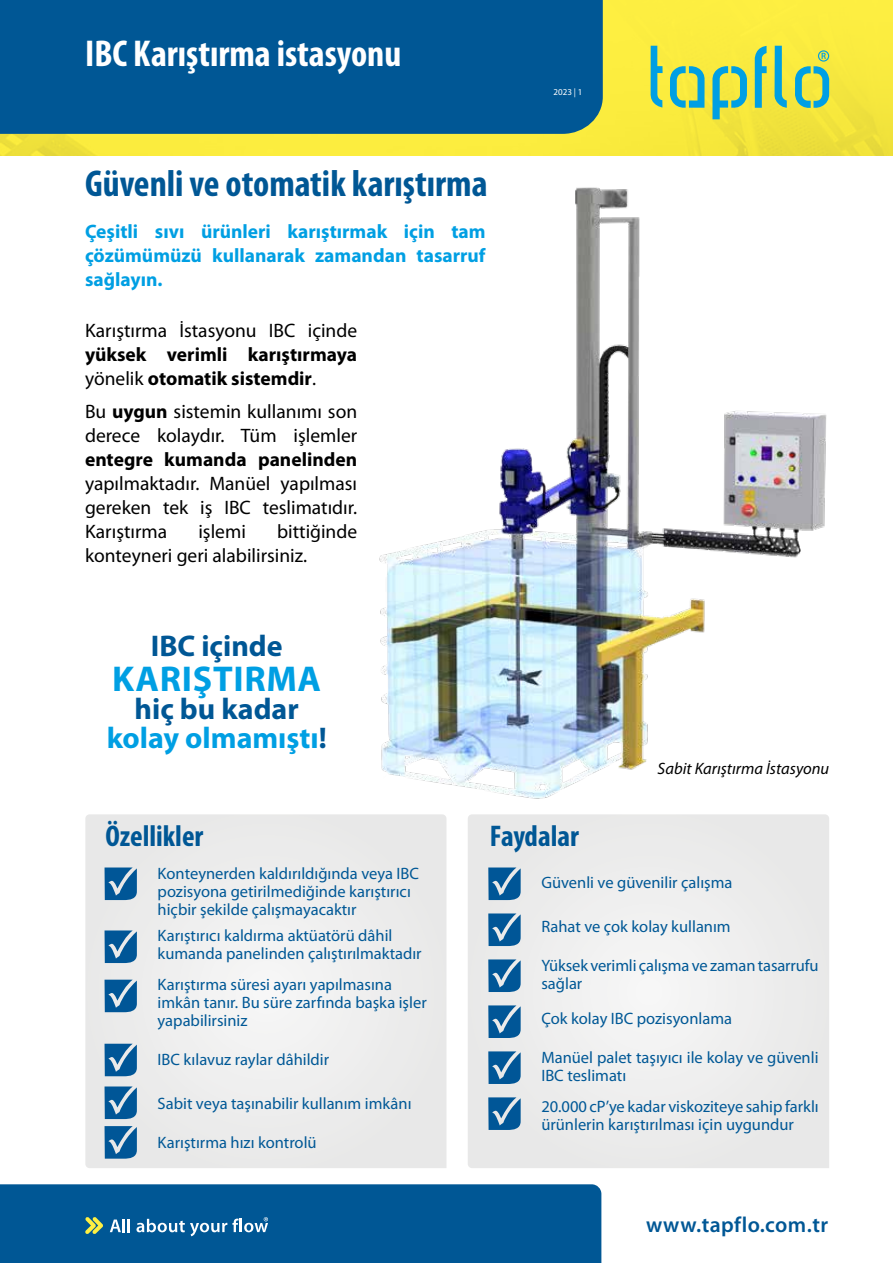
<style>
.page{position:relative;width:893px;height:1263px;background:#fff}
.page>*{position:absolute;margin:0;border:0;box-sizing:border-box;transform-origin:0 0}
.t1{font:700 condensed 37.5px "Myriad Pro";color:#005795}
.t2{font:700 condensed 37.5px "Myriad Pro";color:#fff}
.t3{font:700 36px "Myriad Pro";letter-spacing:.02em;color:#009fe3}
.t4{font:700 30px/28.5px "Myriad Pro";color:#009fe3;text-align:center}
.t5{font:700 condensed 30px "Myriad Pro";color:#005795}
.t6{font:700 30px "Myriad Pro";color:#005795}
.t7{font:600 21.75px "Myriad Pro";letter-spacing:.02em;color:#005795}
.t8{font:19.5px/24px "Myriad Pro";color:#000}
.t9{font:700 19.5px/24px "Myriad Pro";color:#009fe3;text-align:justify}
.t10{font:700 19.5px/24px "Myriad Pro";color:#000}
.t11{font:16.5px/18px "Myriad Pro";color:#005896}
.t12{font:italic 16.5px "Myriad Pro";color:#000}
.t13{font:9px "Myriad Pro";color:#fff}
.s1{font-weight:400}
.s2{font-weight:700}
.s3{color:#005795}
</style>
<div class="page">
<div style="left:0;top:1184px;width:601px;height:79px;background:#005795"></div>
<svg style="left:110px;top:1219px;width:20px;height:13px"></svg>
<svg style="left:85px;top:1217px;width:18px;height:17px"></svg>
<svg style="left:136px;top:1217px;width:132px;height:19px"></svg>
<img style="left:379px;top:187px;width:448px;height:671px">
<div style="left:0;top:0;width:893px;height:155px;background:#fff042"></div>
<svg style="left:0;top:0;width:603px;height:155px;background:#226b88"></svg>
<svg style="left:650px;top:46px;width:179px;height:73px"></svg>
<div style="left:468px;top:814px;width:361px;height:354px;background:#ebebeb"></div>
<div style="left:85px;top:814px;width:361px;height:354px;background:#ebebeb"></div>
<svg style="left:105px;top:867px;width:32px;height:33px"></svg>
<svg style="left:105px;top:930px;width:32px;height:33px"></svg>
<svg style="left:105px;top:980px;width:32px;height:32px"></svg>
<svg style="left:105px;top:1044px;width:32px;height:32px"></svg>
<svg style="left:105px;top:1086px;width:32px;height:33px"></svg>
<svg style="left:105px;top:1126px;width:32px;height:33px"></svg>
<svg style="left:488px;top:867px;width:33px;height:33px"></svg>
<svg style="left:488px;top:913px;width:33px;height:33px"></svg>
<svg style="left:488px;top:959px;width:33px;height:33px"></svg>
<svg style="left:488px;top:1005px;width:33px;height:33px"></svg>
<svg style="left:488px;top:1051px;width:33px;height:33px"></svg>
<svg style="left:488px;top:1097px;width:33px;height:33px"></svg>
<h1 class="t2" style="left:85px;top:30px;width:318px">IBC Karıştırma istasyonu</h1>
<h1 class="t1" style="left:85px;top:160px;width:404px">Güvenli ve otomatik karıştırma</h1>
<p class="t9" style="left:85px;top:219px;width:402px">Çeşitli sıvı ürünleri karıştırmak için tam çözümümüzü kullanarak zamandan tasarruf sağlayın.</p>
<p class="t8" style="left:85px;top:318px;width:274px">Karıştırma İstasyonu IBC içinde</p>
<p class="t10" style="left:85px;top:342px;width:274px">yüksek verimli karıştırmaya <span class="s1">yönelik</span> otomatik sistemdir<span class="s1">.</span></p>
<p class="t8" style="left:85px;top:399px;width:274px">Bu <span class="s2">uygun</span> sistemin kullanımı son derece kolaydır. Tüm işlemler</p>
<p class="t10" style="left:85px;top:446px;width:274px">entegre kumanda panelinden</p>
<p class="t8" style="left:85px;top:471px;width:274px;text-align:justify">yapılmaktadır. Manüel yapılması gereken tek iş IBC teslimatıdır.<br>Karıştırma</p>
<p class="t8" style="left:85px;top:519px;width:274px;text-indent:192px">bittiğinde konteyneri geri alabilirsiniz.</p>
<p class="t8" style="left:198px;top:519px;width:49px">işlemi</p>
<h3 class="t6" style="left:151px;top:627px;width:133px">IBC içinde</h3>
<h2 class="t3" style="left:112px;top:655px;width:211px">KARIŞTIRMA</h2>
<h3 class="t4" style="left:107px;top:694px;width:222px"><span class="s3">hiç bu kadar </span>kolay olmamıştı<span class="s3">!</span></h3>
<p class="t13" style="left:553px;top:86px;width:31px">2023 | 1</p>
<p class="t12" style="left:658px;top:759px;width:173px">Sabit Karıştırma İstasyonu</p>
<h3 class="t5" style="left:105px;top:817px;width:100px">Özellikler</h3>
<p class="t11" style="left:158px;top:864px;width:263px">Konteynerden kaldırıldığında veya IBC pozisyona getirilmediğinde karıştırıcı hiçbir şekilde çalışmayacaktır</p>
<p class="t11" style="left:158px;top:926px;width:266px">Karıştırıcı kaldırma aktüatörü dâhil kumanda panelinden çalıştırılmaktadır</p>
<p class="t11" style="left:158px;top:975px;width:271px">Karıştırma süresi ayarı yapılmasına imkân tanır. Bu süre zarfında başka işler yapabilirsiniz</p>
<p class="t11" style="left:158px;top:1050px;width:173px">IBC kılavuz raylar dâhildir</p>
<p class="t11" style="left:158px;top:1094px;width:255px">Sabit veya taşınabilir kullanım imkânı</p>
<p class="t11" style="left:158px;top:1133px;width:161px">Karıştırma hızı kontrolü</p>
<h3 class="t5" style="left:490px;top:817px;width:90px">Faydalar</h3>
<p class="t11" style="left:541px;top:873px;width:193px">Güvenli ve güvenilir çalışma</p>
<p class="t11" style="left:541px;top:917px;width:191px">Rahat ve çok kolay kullanım</p>
<p class="t11" style="left:541px;top:956px;width:279px">Yüksek verimli çalışma ve zaman tasarrufu sağlar</p>
<p class="t11" style="left:541px;top:1009px;width:192px">Çok kolay IBC pozisyonlama</p>
<p class="t11" style="left:541px;top:1049px;width:279px">Manüel palet taşıyıcı ile kolay ve güvenli<br>IBC teslimatı</p>
<p class="t11" style="left:541px;top:1097px;width:279px">20.000 cP’ye kadar viskoziteye sahip farklı ürünlerin karıştırılması için uygundur</p>
<h3 class="t7" style="left:646px;top:1210px;width:183px">www.tapflo.com.tr</h3>
</div>
